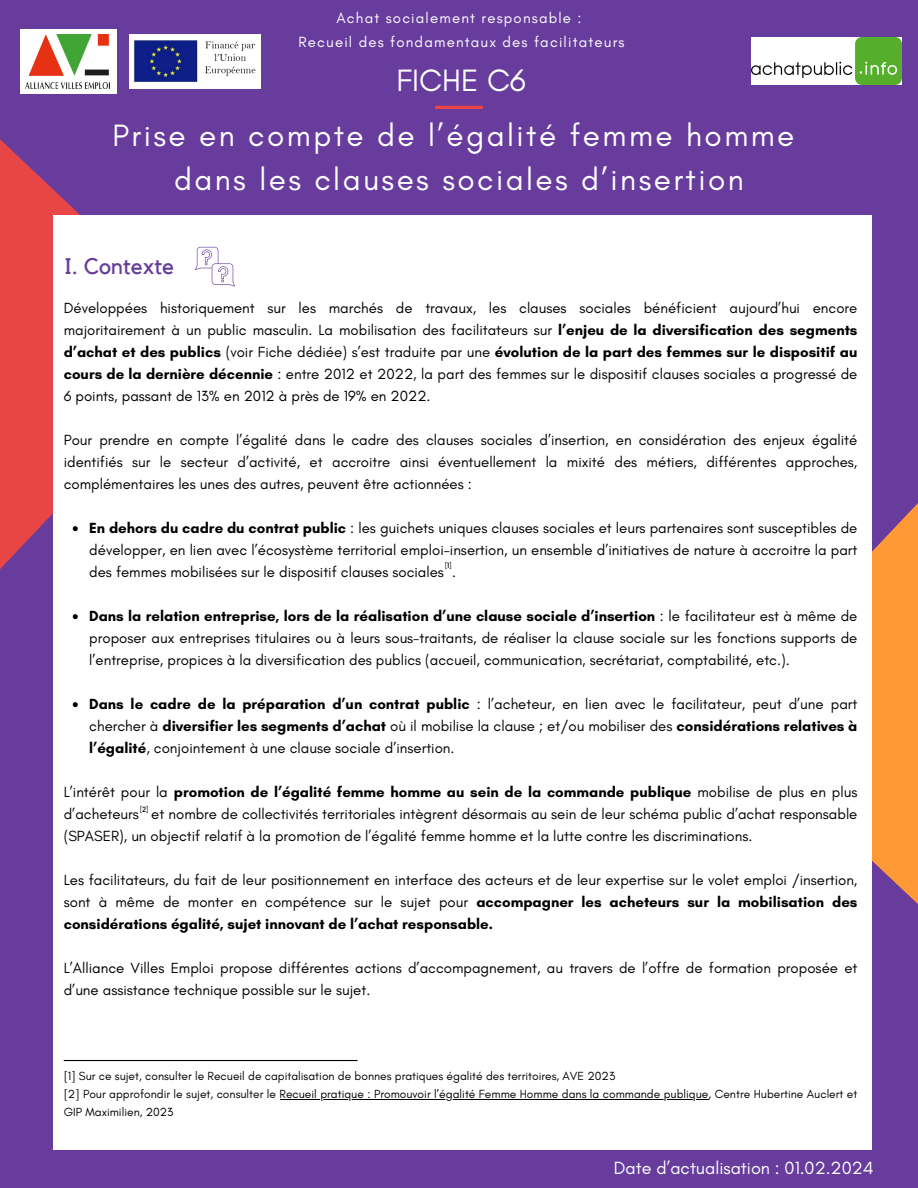
<style>
.page{position:relative;width:918px;height:1188px;background:#673c9d}
.page>*{position:absolute;margin:0;border:0;box-sizing:border-box;transform-origin:0 0}
.t1{font:31.5px "Glacial Indifference";letter-spacing:.08em;color:#fff}
.t2{font:22.5px "Kollektif";color:#673c9d}
.t3{font:18px "Glacial Indifference";color:#fff}
.t4{font:15px/22px "Glacial Indifference";color:#000;text-align:justify}
.t5{font:15px "Glacial Indifference";letter-spacing:.08em;color:#fff}
.t6{font:12px/18px "Glacial Indifference";color:#000}
.t7{font:7.5px "Kollektif";color:#000}
.s1{font-weight:700}
</style>
<div class="page">
<svg style="left:718px;top:503px;width:200px;height:647px;fill:#ff9935"></svg>
<svg style="left:0;top:34px;width:130px;height:535px;fill:#e84646"></svg>
<div style="left:53px;top:215px;width:819px;height:934px;background:#fff"></div>
<hr style="left:435px;top:106px;width:48px;height:3px;background:#e84646">
<svg style="left:73px;top:526px;width:5px;height:5px"></svg>
<svg style="left:73px;top:614px;width:5px;height:5px"></svg>
<svg style="left:73px;top:702px;width:5px;height:5px"></svg>
<hr style="left:280px;top:1099px;width:428px;height:1px;background:#000">
<svg style="left:195px;top:247px;width:39px;height:39px"></svg>
<hr style="left:64px;top:1060px;width:294px;height:1px;background:#000">
<div style="left:20px;top:29px;width:97px;height:64px;background:#fff"></div>
<img style="left:25px;top:34px;width:85px;height:54px">
<img style="left:751px;top:38px;width:150px;height:47px">
<img style="left:130px;top:34px;width:131px;height:55px">
<h6 class="t5" style="left:336px;top:9px;width:247px">Achat socialement responsable :</h6>
<p class="t5" style="left:299px;top:33px;width:328px">Recueil des fondamentaux des facilitateurs</p>
<h5 class="t1" style="left:397px;top:61px;width:131px">FICHE C6</h5>
<p class="t1" style="left:113px;top:117px;width:683px">Prise en compte de l’égalité femme homme</p>
<p class="t1" style="left:174px;top:160px;width:571px">dans les clauses sociales d’insertion</p>
<p class="t2" style="left:64px;top:255px;width:112px">I. Contexte</p>
<h5 class="t4" style="left:64px;top:297px;width:795px">Développées historiquement sur les marchés de travaux, les clauses sociales bénéficient aujourd’hui encore majoritairement à un public masculin. La mobilisation des facilitateurs sur <span class="s1">l’enjeu de la diversification des segments d’achat et des publics</span> (voir Fiche dédiée) s’est traduite par une <span class="s1">évolution de la part des femmes sur le dispositif au cours de la dernière décennie</span> : entre 2012 et 2022, la part des femmes sur le dispositif clauses sociales a progressé de 6 points, passant de 13% en 2012 à près de 19% en 2022.</h5>
<p class="t4" style="left:64px;top:429px;width:795px">Pour prendre en compte l’égalité dans le cadre des clauses sociales d’insertion, en considération des enjeux égalité identifiés sur le secteur d’activité, et accroitre ainsi éventuellement la mixité des métiers, différentes approches, complémentaires les unes des autres, peuvent être actionnées :</p>
<p class="t4" style="left:89px;top:517px;width:770px"><span class="s1">En dehors du cadre du contrat public</span> : les guichets uniques clauses sociales et leurs partenaires sont susceptibles de développer, en lien avec l’écosystème territorial emploi-insertion, un ensemble d’initiatives de nature à accroitre la part des femmes mobilisées sur le dispositif clauses sociales .</p>
<p class="t4" style="left:89px;top:605px;width:770px"><span class="s1">Dans la relation entreprise, lors de la réalisation d’une clause sociale d’insertion</span> : le facilitateur est à même de proposer aux entreprises titulaires ou à leurs sous-traitants, de réaliser la clause sociale sur les fonctions supports de l’entreprise, propices à la diversification des publics (accueil, communication, secrétariat, comptabilité, etc.).</p>
<p class="t4" style="left:89px;top:693px;width:770px"><span class="s1">Dans le cadre de la préparation d’un contrat public</span> : l’acheteur, en lien avec le facilitateur, peut d’une part chercher à <span class="s1">diversifier les segments d’achat</span> où il mobilise la clause ; et/ou mobiliser des <span class="s1">considérations relatives à l’égalité</span>, conjointement à une clause sociale d’insertion.</p>
<h2 class="t4" style="left:64px;top:781px;width:795px">L’intérêt pour la <span class="s1">promotion de l’égalité femme homme au sein de la commande publique</span> mobilise de plus en plus d’acheteurs et nombre de collectivités territoriales intègrent désormais au sein de leur schéma public d’achat responsable (SPASER), un objectif relatif à la promotion de l’égalité femme homme et la lutte contre les discriminations.</h2>
<p class="t4" style="left:64px;top:869px;width:795px">Les facilitateurs, du fait de leur positionnement en interface des acteurs et de leur expertise sur le volet emploi /insertion, sont à même de monter en compétence sur le sujet pour <span class="s1">accompagner les acheteurs sur la mobilisation des considérations égalité, sujet innovant de l’achat responsable.</span></p>
<p class="t4" style="left:64px;top:957px;width:795px">L’Alliance Villes Emploi propose différentes actions d’accompagnement, au travers de l’offre de formation proposée et d’une assistance technique possible sur le sujet.</p>
<h5 class="t7" style="left:445px;top:561px;width:8px">[1]</h5>
<h5 class="t7" style="left:140px;top:806px;width:10px">[2]</h5>
<p class="t6" style="left:64px;top:1067px;width:795px">[1] Sur ce sujet, consulter le Recueil de capitalisation de bonnes pratiques égalité des territoires, AVE 2023<br>[2] Pour approfondir le sujet, consulter le Recueil pratique : Promouvoir l’égalité Femme Homme dans la commande publique, Centre Hubertine Auclert et</p>
<h5 class="t6" style="left:64px;top:1103px;width:111px">GIP Maximilien, 2023</h5>
<h5 class="t3" style="left:614px;top:1156px;width:261px">Date d’actualisation : 01.02.2024</h5>
</div>
